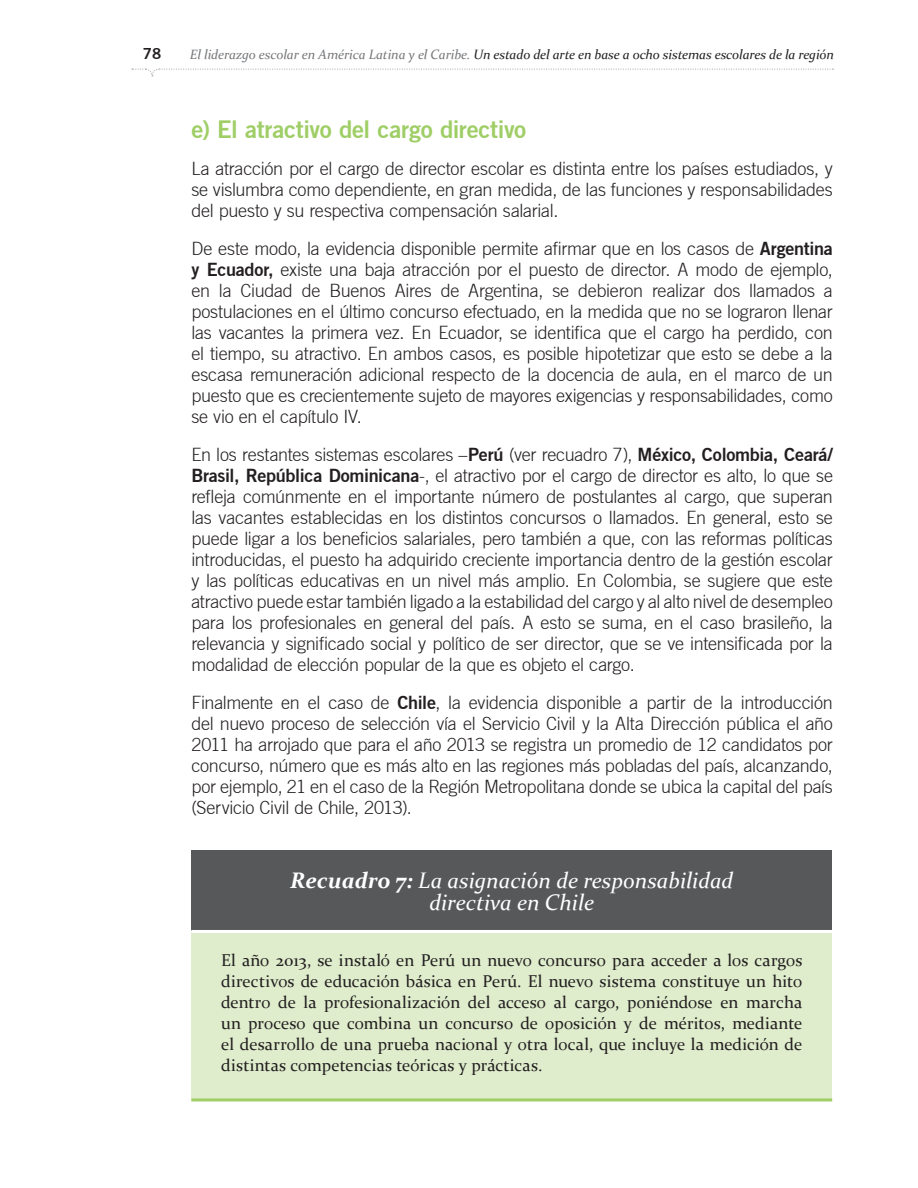
<style>
.page{position:relative;width:918px;height:1188px;background:#fff}
.page>*{position:absolute;margin:0;border:0;box-sizing:border-box;transform-origin:0 0}
.t1{font:24px "Trade Gothic Bold Two";letter-spacing:-.02em;color:#9fce66}
.t2{font:italic 22.5px/22.5px "Constantia";color:#fff;text-align:center}
.t3{font:300 18px/21px "Trade Gothic";letter-spacing:-.015em;color:#231f20;text-align:justify}
.t4{font:17.1px/21.1px "Constantia";letter-spacing:.005em;color:#231f20;text-align:justify}
.t5{font:15px "Trade Gothic Bold Two";color:#231f20}
.t6{font:italic 13.5px "Constantia";letter-spacing:-.01em;color:#231f20}
.s1{color:#76787b}
.s2{font-family:"Trade Gothic Bold Two";font-weight:400}
.s3{font-weight:700}
</style>
<div class="page">
<svg style="left:132px;top:68px;width:701px;height:8px"></svg>
<div style="left:191px;top:850px;width:641px;height:81px;background:#57585a"></div>
<div style="left:191px;top:931px;width:641px;height:169px;background:#dfedcd"></div>
<hr style="left:191px;top:930px;width:641px;height:3px;background:#fff">
<hr style="left:191px;top:1098px;width:641px;height:3px;background:#9fce66">
<p class="t5" style="left:143px;top:44px;width:20px">78</p>
<p class="t6" style="left:190px;top:45px;width:646px"><span class="s1">El liderazgo escolar en América Latina y el Caribe.</span> Un estado del arte en base a ocho sistemas escolares de la región</p>
<h1 class="t1" style="left:191px;top:115px;width:336px">e) El atractivo del cargo directivo</h1>
<p class="t3" style="left:191px;top:158px;width:643px">La atracción por el cargo de director escolar es distinta entre los países estudiados, y se vislumbra como dependiente, en gran medida, de las funciones y responsabilidades del puesto y su respectiva compensación salarial.</p>
<p class="t3" style="left:191px;top:238px;width:643px">De este modo, la evidencia disponible permite afirmar que en los casos de <span class="s2">Argentina y Ecuador,</span> existe una baja atracción por el puesto de director. A modo de ejemplo, en la Ciudad de B uenos Aires de Argentina, se debieron realizar dos llamados a postulaciones en el último concurso efectuado, en la medida que no se lograron llenar las vacantes la primera vez. En Ecuador, se identifica que el cargo ha perdido, con el tiempo, su atractivo. En ambos casos, es posible hipotetizar que esto se debe a la escasa remuneración adicional respecto de la docencia de aula, en el marco de un puesto que es crecientemente sujeto de mayores exigencias y responsabilidades, como se vio en el capítulo IV.</p>
<p class="t3" style="left:191px;top:444px;width:643px">En los restantes sistemas escolares –<span class="s2">Perú</span> (ver recuadro 7), <span class="s2">México, Colombia, Ceará/ Brasil, República Dominicana</span>-, el atractivo por el cargo de director es alto, lo que se refleja comúnmente en el importante número de postulantes al cargo, que superan las vacantes establecidas en los distintos concursos o llamados. En general, esto se puede ligar a los beneficios salariales, pero también a que, con las reformas políticas introducidas, el puesto ha adquirido creciente importancia dentro de la gestión escolar y las políticas educativas en un nivel más amplio. En Colombia, se sugiere que este atractivo puede estar también ligado a la estabilidad del cargo y al alto nivel de desempleo para los profesionales en general del país. A esto se suma, en el caso brasileño, la relevancia y significado social y político de ser director, que se ve intensificada por la modalidad de elección popular de la que es objeto el cargo.</p>
<p class="t3" style="left:191px;top:692px;width:643px">Finalmente en el caso de <span class="s2">Chile</span>, la evidencia disponible a partir de la introducción del nuevo proceso de selección vía el Servicio Civil y la Alta Dirección pública el año 2011 ha arrojado que para el año 2013 se registra un promedio de 12 candidatos por concurso, número que es más alto en las regiones más pobladas del país, alcanzando, por ejemplo, 21 en el caso de la Región Metropolitana donde se ubica la capital del país (Servicio Civil de Chile, 2013).</p>
<p class="t2" style="left:290px;top:868px;width:445px"><span class="s3">Recuadro 7:</span> La asignación de responsabilidad directiva en Chile</p>
<p class="t4" style="left:221px;top:948px;width:583px">El año 2013, se instaló en Perú un nuevo concurso para acceder a los cargos directivos de educación básica en Perú. El nuevo sistema constituye un hito dentro de la profesionalización del acceso al cargo, poniéndose en marcha un proceso que combina un concurso de oposición y de méritos, mediante el desarrollo de una prueba nacional y otra local, que incluye la medición de distintas competencias teóricas y prácticas.</p>
</div>
